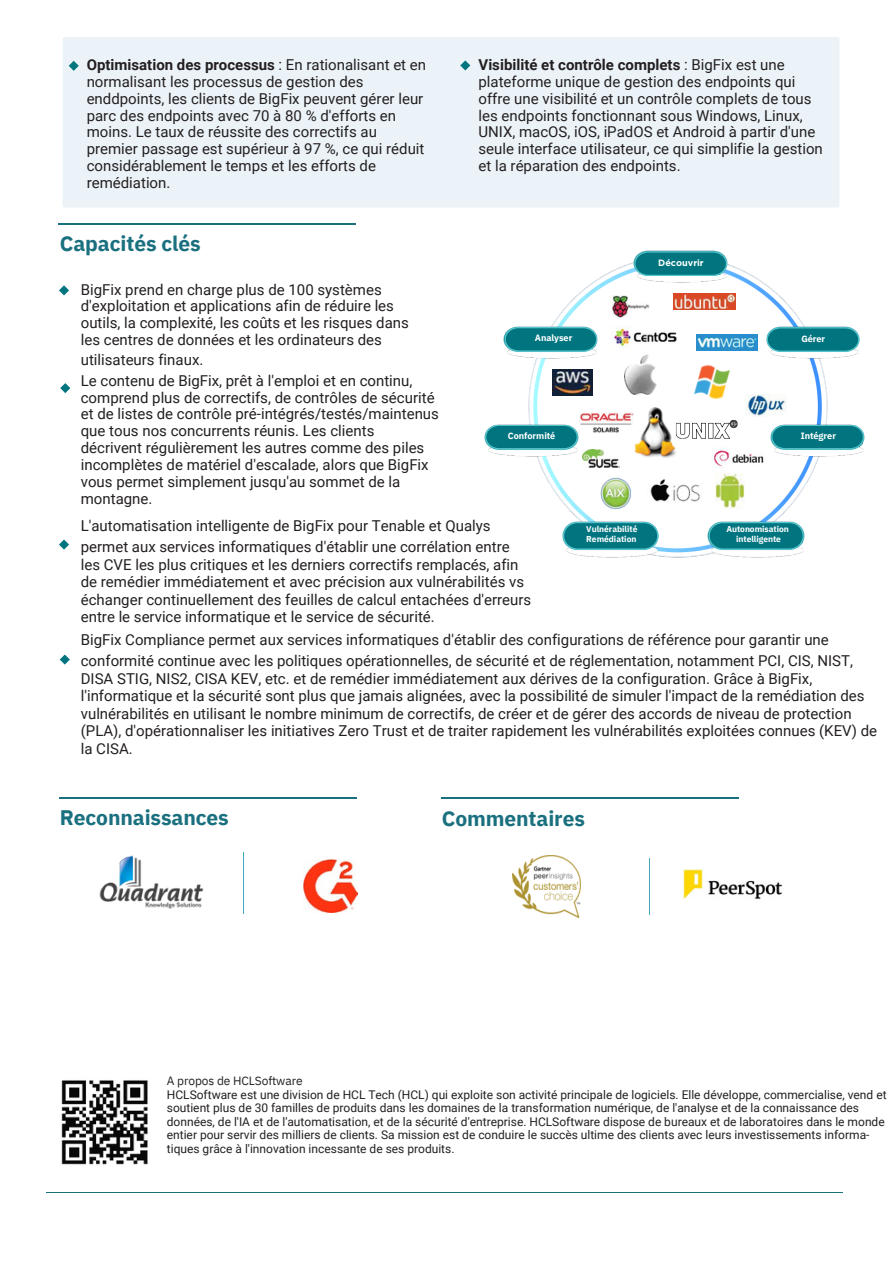
<style>
.page{position:relative;width:894px;height:1264px;background:#fff}
.page>*{position:absolute;margin:0;border:0;box-sizing:border-box;transform-origin:0 0}
.t1{font:700 21px "IBM Plex Sans";letter-spacing:-.005em;color:#1a707f}
.t2{font:15px/16.8px "Roboto";color:#231f20}
.t3{font:12px/13.5px "Roboto";color:#231f20}
.t4{font:700 9.15px "IBM Plex Sans";letter-spacing:-.005em;color:#fff}
.t5{font:700 9.15px "Gotham";color:#fff}
.t6{font:700 8.4px "IBM Plex Sans";letter-spacing:-.005em;color:#fff}
.s1{font-weight:700}
.s2{font-family:"IBM Plex Sans"}
</style>
<div class="page">
<hr style="left:58px;top:224px;width:298px;height:1px;background:#1a707f">
<hr style="left:46px;top:1191px;width:796px;height:1px;background:#1a707f">
<img style="left:61px;top:1080px;width:87px;height:85px">
<hr style="left:648px;top:858px;width:1px;height:56px;background:#42a9b9">
<img style="left:99px;top:855px;width:105px;height:54px">
<img style="left:512px;top:855px;width:68px;height:62px">
<hr style="left:59px;top:797px;width:298px;height:1px;background:#1a707f">
<img style="left:528px;top:264px;width:300px;height:294px">
<img style="left:624px;top:355px;width:32px;height:39px">
<img style="left:687px;top:358px;width:48px;height:48px">
<img style="left:631px;top:407px;width:47px;height:53px">
<svg style="left:675px;top:420px;width:62px;height:18px"></svg>
<img style="left:745px;top:395px;width:40px;height:21px">
<img style="left:579px;top:412px;width:54px;height:22px">
<img style="left:673px;top:293px;width:62px;height:16px">
<img style="left:552px;top:369px;width:40px;height:26px">
<img style="left:696px;top:335px;width:61px;height:16px">
<img style="left:582px;top:450px;width:37px;height:18px">
<img style="left:612px;top:296px;width:37px;height:21px">
<img style="left:600px;top:477px;width:31px;height:32px">
<img style="left:715px;top:473px;width:29px;height:35px">
<img style="left:627px;top:250px;width:106px;height:39px">
<svg style="left:634px;top:251px;width:93px;height:25px;background:#17848f"></svg>
<img style="left:759px;top:321px;width:101px;height:43px">
<img style="left:503px;top:320px;width:100px;height:44px">
<svg style="left:766px;top:327px;width:93px;height:25px;background:#1a8690"></svg>
<svg style="left:504px;top:327px;width:93px;height:25px;background:#19858f"></svg>
<img style="left:484px;top:418px;width:100px;height:44px">
<svg style="left:485px;top:424px;width:92px;height:25px;background:#1b858f"></svg>
<img style="left:556px;top:515px;width:108px;height:43px">
<svg style="left:563px;top:522px;width:95px;height:28px;background:#17848e"></svg>
<img style="left:701px;top:515px;width:108px;height:43px">
<svg style="left:708px;top:522px;width:95px;height:28px;background:#15838e"></svg>
<img style="left:764px;top:418px;width:101px;height:44px">
<svg style="left:771px;top:424px;width:92px;height:25px;background:#1a858f"></svg>
<img style="left:611px;top:325px;width:67px;height:23px">
<img style="left:711px;top:446px;width:55px;height:22px">
<img style="left:646px;top:478px;width:58px;height:24px">
<hr style="left:243px;top:852px;width:1px;height:62px;background:#42a9b9">
<hr style="left:441px;top:797px;width:298px;height:2px;background:#1a707f">
<div style="left:63px;top:37px;width:776px;height:170px;background:#ecf3f8;border-radius:2px"></div>
<svg style="left:460px;top:60px;width:10px;height:10px"></svg>
<svg style="left:69px;top:61px;width:10px;height:10px"></svg>
<img style="left:683px;top:869px;width:99px;height:30px">
<img style="left:304px;top:859px;width:54px;height:53px">
<svg style="left:59px;top:285px;width:10px;height:10px"></svg>
<svg style="left:59px;top:539px;width:10px;height:10px"></svg>
<svg style="left:60px;top:654px;width:10px;height:10px"></svg>
<svg style="left:60px;top:383px;width:10px;height:10px"></svg>
<p class="t2" style="left:87px;top:56px;width:341px"><span class="s1">Optimisation des processus</span> : En rationalisant et en normalisant les processus de gestion des enddpoints, les clients de BigFix peuvent gérer leur parc des endpoints avec 70 à 80 % d'efforts en moins. Le taux de réussite des correctifs au premier passage est supérieur à 97 %, ce qui réduit considérablement le temps et les efforts de remédiation.</p>
<p class="t2" style="left:478px;top:56px;width:346px"><span class="s1">Visibilité et contrôle complets</span> : BigFix est une plateforme unique de gestion des endpoints qui offre une visibilité et un contrôle complets de tous les endpoints fonctionnant sous Windows, Linux, UNIX, macOS, iOS, iPadOS et Android à partir d'une seule interface utilisateur, ce qui simplifie la gestion et la réparation des endpoints.</p>
<p class="t1" style="left:60px;top:229px;width:142px">Capacités clés</p>
<p class="t5" style="left:658px;top:257px;width:47px">Découvrir</p>
<p class="t2" style="left:81px;top:281px;width:329px">BigFix prend en charge plus de 100 systèmes d'exploitation et applications afin de réduire les outils, la complexité, les coûts et les risques dans les centres de données et les ordinateurs des</p>
<p class="t2" style="left:81px;top:350px;width:333px;line-height:20.2px">utilisateurs finaux.<br>Le contenu de BigFix, prêt à l'emploi et en continu,</p>
<p class="t2" style="left:81px;top:389px;width:359px">comprend plus de correctifs, de contrôles de sécurité et de listes de contrôle pré-intégrés/testés/maintenus que tous nos concurrents réunis. Les clients décrivent régulièrement les autres comme des piles incomplètes de matériel d'escalade, alors que BigFix vous permet simplement jusqu'au sommet de la montagne.</p>
<p class="t2" style="left:81px;top:515px;width:430px;line-height:21.3px">L'automatisation intelligente de BigFix pour Tenable et Qualys permet aux services informatiques d'établir une corrélation entre</p>
<p class="t2" style="left:81px;top:556px;width:452px;line-height:17.2px">les CVE les plus critiques et les derniers correctifs remplacés, afin de remédier immédiatement et avec précision aux vulnérabilités vs échanger continuellement des feuilles de calcul entachées d'erreurs entre le service informatique et le service de sécurité.</p>
<p class="t2" style="left:81px;top:629px;width:773px;line-height:21.3px">BigFix Compliance permet aux services informatiques d'établir des configurations de référence pour garantir une conformité continue avec les politiques opérationnelles, de sécurité et de réglementation, notamment PCI, CIS, NIST,</p>
<p class="t2" style="left:81px;top:670px;width:785px">DISA STIG, NIS2, CISA KEV, etc. et de remédier immédiatement aux dérives de la configuration. Grâce à BigFix, l'informatique et la sécurité sont plus que jamais alignées, avec la possibilité de simuler l'impact de la remédiation des</p>
<p class="t2" style="left:81px;top:705px;width:797px;line-height:17.4px">vulnérabilités en utilisant le nombre minimum de correctifs, de créer et de gérer des accords de niveau de protection (PLA), d'opérationnaliser les initiatives Zero Trust et de traiter rapidement les vulnérabilités exploitées connues (KEV) de la CISA.</p>
<p class="t4" style="left:534px;top:331px;width:39px">Analyser</p>
<p class="t4" style="left:801px;top:332px;width:25px">Gérer</p>
<p class="t4" style="left:508px;top:429px;width:49px">Conformité</p>
<p class="t4" style="left:800px;top:429px;width:37px">Intégrer</p>
<p class="t6" style="left:586px;top:523px;width:53px">Vulnérabilité</p>
<p class="t6" style="left:586px;top:533px;width:52px">Remédiation</p>
<p class="t6" style="left:726px;top:523px;width:64px">Autonomisation</p>
<p class="t6" style="left:736px;top:533px;width:46px">intelligente</p>
<p class="t1" style="left:60px;top:803px;width:170px">Reconnaissances</p>
<p class="t1" style="left:441px;top:804px;width:145px">Commentaires</p>
<p class="t3" style="left:167px;top:1074px;width:721px"><span class="s2">A propos de HCLSoftware<br></span>HCLSoftware est une division de HCL Tech (HCL) qui exploite son activité principale de logiciels. Elle développe, commercialise, vend et soutient plus de 30 familles de produits dans les domaines de la transformation numérique, de l'analyse et de la connaissance des données, de l'IA et de l'automatisation, et de la sécurité d'entreprise. HCLSoftware dispose de bureaux et de laboratoires dans le monde entier pour servir des milliers de clients. Sa mission est de conduire le succès ultime des clients avec leurs investissements informa&shy;tiques grâce à l'innovation incessante de ses produits.</p>
</div>
